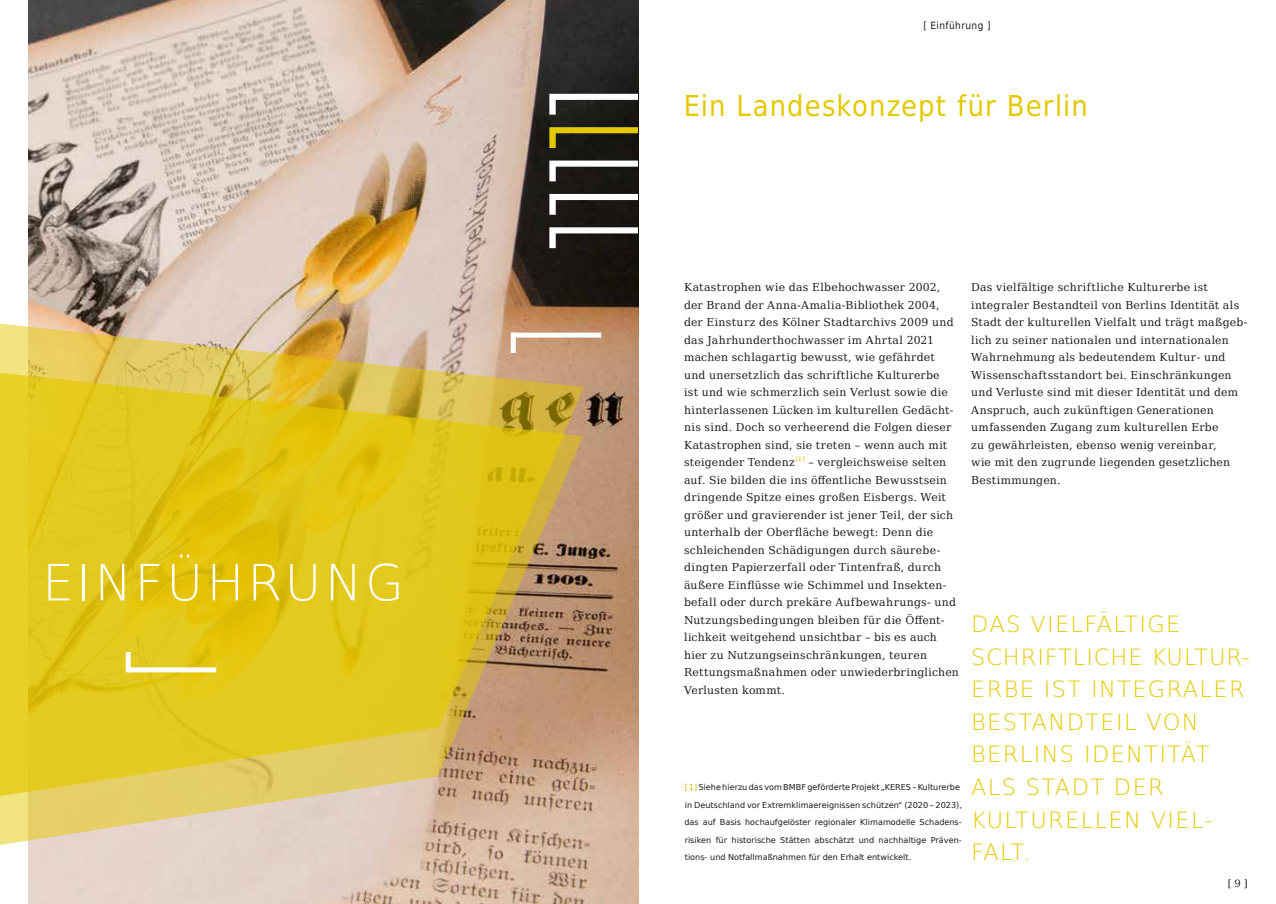
<style>
.page{position:relative;width:1276px;height:904px;background:#fff}
.page>*{position:absolute;margin:0;border:0;box-sizing:border-box;transform-origin:0 0}
.Kapitelüberschrift{font:200 50px "DejaVu Sans";letter-spacing:.06em;color:#fff}
.t1{font:28.75px "DejaVu Sans Condensed";letter-spacing:.04em;color:#e4c900}
.Zitate{font:200 22.5px/32.5px "DejaVu Sans";letter-spacing:.06em;color:#e4c900}
.Fliesstext{font:10.88px/17.5px "DejaVu Serif";letter-spacing:.02em;color:#1d1d1b}
.Kolumnentitel{font:10px "DejaVu Sans Condensed";letter-spacing:.04em;color:#1d1d1b}
.t2{font:10px "DejaVu Serif";color:#1d1d1b}
.Fußnoten{font:8.12px/17.5px "DejaVu Sans";color:#1d1d1b}
.s1{color:#c9bc00}
</style>
<div class="page">
<img style="left:28px;top:0;width:610px;height:904px">
<svg style="left:549px;top:94px;width:89px;height:21px"></svg>
<svg style="left:549px;top:127px;width:89px;height:21px;background:#5c530c"></svg>
<svg style="left:549px;top:160px;width:89px;height:21px"></svg>
<svg style="left:549px;top:194px;width:89px;height:21px"></svg>
<svg style="left:549px;top:227px;width:89px;height:21px"></svg>
<div style="left:513px;top:332px;width:88px;height:5px;background:#fff"></div>
<img style="left:0;top:322px;width:584px;height:475px">
<svg style="left:0;top:371px;width:583px;height:475px;background:#dcc039"></svg>
<div style="left:128px;top:667px;width:88px;height:5px;background:#fff"></div>
<div style="left:126px;top:652px;width:5px;height:20px;background:#fff"></div>
<p class="Kapitelüberschrift" style="left:42px;top:545px;width:363px">EINFÜHRUNG</p>
<p class="Kolumnentitel" style="left:923px;top:17px;width:69px">[ Einführung ]</p>
<h1 class="t1" style="left:684px;top:82px;width:405px">Ein Landeskonzept für Berlin</h1>
<p class="Fliesstext" style="left:684px;top:278px;width:276px">Katastrophen wie das Elbehochwasser 2002, der Brand der Anna-Amalia-Bibliothek 2004, der Einsturz des Kölner Stadtarchivs 2009 und das Jahrhunderthochwasser im Ahrtal 2021 machen schlagartig bewusst, wie gefährdet und unersetzlich das schriftliche Kulturerbe<br>ist und wie schmerzlich sein Verlust sowie die hinterlassenen Lücken im kulturellen Gedächt&shy;nis sind. Doch so verheerend die Folgen dieser Katastrophen sind, sie treten – wenn auch mit steigender Tendenz<sup>[</sup> <sup>1</sup> <sup>]</sup> – vergleichsweise selten auf. Sie bilden die ins öffentliche Bewusstsein dringende Spitze eines großen Eisbergs. Weit größer und gravierender ist jener Teil, der sich unterhalb der Oberfläche bewegt: Denn die schleichenden Schädigungen durch säurebe&shy;dingten Papierzerfall oder Tintenfraß, durch äußere Einflüsse wie Schimmel und Insekten&shy;befall oder durch prekäre Aufbewahrungs- und Nutzungsbedingungen bleiben für die Öffent&shy;lichkeit weitgehend unsichtbar – bis es auch hier zu Nutzungseinschränkungen, teuren Rettungsmaßnahmen oder unwiederbringlichen Verlusten kommt.</p>
<p class="Fußnoten" style="left:684px;top:778px;width:279px"><span class="s1">[ 1]</span> Siehe hierzu das vom BMBF geförderte Projekt „KERES – Kulturerbe in Deutschland vor Extremklimaereignissen schützen“ (2020 – 2023), das auf Basis hochaufgelöster regionaler Klimamodelle Schadens&shy;risiken für historische Stätten abschätzt und nachhaltige Präven&shy;tions- und Notfallmaßnahmen für den Erhalt entwickelt.</p>
<p class="Fußnoten" style="left:755px;top:848px;width:2px">--</p>
<p class="Fliesstext" style="left:971px;top:278px;width:278px">Das vielfältige schriftliche Kulturerbe ist integraler Bestandteil von Berlins Identität als Stadt der kulturellen Vielfalt und trägt maßgeb&shy;lich zu seiner nationalen und internationalen Wahrnehmung als bedeutendem Kultur- und Wissenschaftsstandort bei. Einschränkungen und Verluste sind mit dieser Identität und dem Anspruch, auch zukünftigen Generationen umfassenden Zugang zum kulturellen Erbe<br>zu gewährleisten, ebenso wenig vereinbar,<br>wie mit den zugrunde liegenden gesetzlichen Bestimmungen.</p>
<p class="Zitate" style="left:971px;top:606px;width:280px">DAS VIELFÄLTIGE<br>SCHRIFTLICHE KULTUR-<br>ERBE IST INTEGRALER<br>BESTANDTEIL VON<br>BERLINS IDENTITÄT<br>ALS STADT DER<br>KULTURELLEN VIEL-<br>FALT.</p>
<p class="t2" style="left:1227px;top:875px;width:21px">[ 9 ]</p>
</div>
